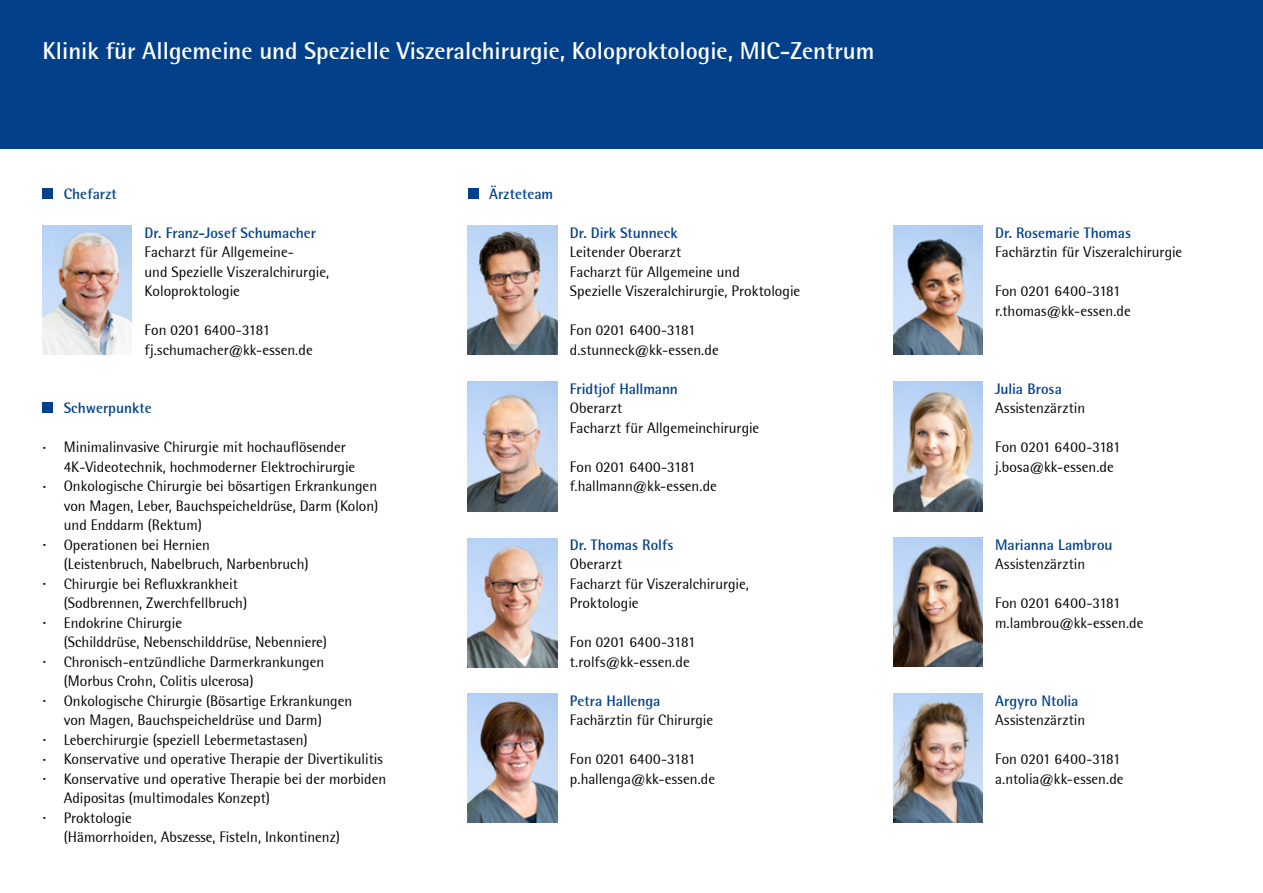
<style>
.page{position:relative;width:1263px;height:893px;background:#fff}
.page>*{position:absolute;margin:0;border:0;box-sizing:border-box;transform-origin:0 0}
.t1{font:700 24px "Rotis Semi Sans";color:#fff}
.t2{font:15px/19.5px "Rotis Semi Sans";color:#000}
.t3{font:700 15px "Rotis Semi Sans";color:#024189}
.s1{font-size:19.5px}
</style>
<div class="page">
<div style="left:43px;top:188px;width:10px;height:11px;background:#024189"></div>
<div style="left:43px;top:402px;width:10px;height:11px;background:#024189"></div>
<div style="left:468px;top:188px;width:10px;height:11px;background:#024189"></div>
<div style="left:0;top:0;width:1263px;height:149px;background:#024189"></div>
<img style="left:43px;top:225px;width:89px;height:130px">
<img style="left:468px;top:382px;width:89px;height:129px">
<img style="left:468px;top:225px;width:89px;height:130px">
<img style="left:468px;top:538px;width:89px;height:130px">
<img style="left:468px;top:693px;width:89px;height:130px">
<img style="left:893px;top:225px;width:89px;height:130px">
<img style="left:893px;top:537px;width:89px;height:130px">
<img style="left:893px;top:382px;width:89px;height:129px">
<img style="left:893px;top:693px;width:89px;height:130px">
<h1 class="t1" style="left:43px;top:36px;width:833px">Klinik für Allgemeine und Spezielle Viszeralchirurgie, Koloproktologie, MIC-Zentrum</h1>
<p class="t3" style="left:64px;top:184px;width:55px">Chefarzt</p>
<p class="t3" style="left:145px;top:223px;width:173px">Dr. Franz-Josef Schumacher</p>
<p class="t2" style="left:145px;top:242px;width:186px">Facharzt für Allgemeine-<br>und Spezielle Viszeralchirurgie,<br>Koloproktologie</p>
<p class="t2" style="left:145px;top:320px;width:170px">Fon 0201 6400-3181 fj.schumacher@kk-essen.de</p>
<p class="t3" style="left:64px;top:399px;width:89px">Schwerpunkte</p>
<p class="t2" style="left:43px;top:437px;width:305px"><span class="s1">·</span> Minimalinvasive Chirurgie mit hochauflösender</p>
<p class="t2" style="left:64px;top:457px;width:293px">4K-Videotechnik, hochmoderner Elektrochirurgie</p>
<p class="t2" style="left:43px;top:476px;width:336px"><span class="s1">·</span> Onkologische Chirurgie bei bösartigen Erkrankungen</p>
<p class="t2" style="left:64px;top:496px;width:316px">von Magen, Leber, Bauchspeicheldrüse, Darm (Kolon)</p>
<p class="t2" style="left:64px;top:515px;width:140px">und Enddarm (Rektum)</p>
<p class="t2" style="left:43px;top:535px;width:169px"><span class="s1">·</span> Operationen bei Hernien</p>
<p class="t2" style="left:64px;top:554px;width:246px">(Leistenbruch, Nabelbruch, Narbenbruch)</p>
<p class="t2" style="left:43px;top:574px;width:197px"><span class="s1">·</span> Chirurgie bei Refluxkrankheit</p>
<p class="t2" style="left:64px;top:593px;width:185px">(Sodbrennen, Zwerchfellbruch)</p>
<p class="t2" style="left:43px;top:613px;width:141px"><span class="s1">·</span> Endokrine Chirurgie</p>
<p class="t2" style="left:64px;top:632px;width:265px">(Schilddrüse, Nebenschilddrüse, Nebenniere)</p>
<p class="t2" style="left:43px;top:652px;width:283px"><span class="s1">·</span> Chronisch-entzündliche Darmerkrankungen</p>
<p class="t2" style="left:64px;top:671px;width:191px">(Morbus Crohn, Colitis ulcerosa)</p>
<p class="t2" style="left:43px;top:691px;width:311px"><span class="s1">·</span> Onkologische Chirurgie (Bösartige Erkrankungen</p>
<p class="t2" style="left:64px;top:710px;width:260px">von Magen, Bauchspeicheldrüse und Darm)</p>
<p class="t2" style="left:43px;top:730px;width:267px"><span class="s1">·</span> Leberchirurgie (speziell Lebermetastasen)</p>
<p class="t2" style="left:43px;top:749px;width:342px"><span class="s1">·</span> Konservative und operative Therapie der Divertikulitis</p>
<p class="t2" style="left:43px;top:769px;width:345px"><span class="s1">·</span> Konservative und operative Therapie bei der morbiden</p>
<p class="t2" style="left:64px;top:788px;width:208px">Adipositas (multimodales Konzept)</p>
<p class="t2" style="left:43px;top:808px;width:91px"><span class="s1">·</span> Proktologie</p>
<p class="t2" style="left:64px;top:827px;width:278px">(Hämorrhoiden, Abszesse, Fisteln, Inkontinenz)</p>
<p class="t3" style="left:489px;top:184px;width:66px">Ärzteteam</p>
<p class="t3" style="left:570px;top:223px;width:109px">Dr. Dirk Stunneck</p>
<p class="t2" style="left:570px;top:242px;width:232px">Leitender Oberarzt<br>Facharzt für Allgemeine und<br>Spezielle Viszeralchirurgie, Proktologie</p>
<p class="t2" style="left:570px;top:320px;width:150px">Fon 0201 6400-3181 d.stunneck@kk-essen.de</p>
<p class="t3" style="left:570px;top:379px;width:110px">Fridtjof Hallmann</p>
<p class="t2" style="left:570px;top:398px;width:191px">Oberarzt<br>Facharzt für Allgemeinchirurgie</p>
<p class="t2" style="left:570px;top:457px;width:149px">Fon 0201 6400-3181 f.hallmann@kk-essen.de</p>
<p class="t3" style="left:570px;top:535px;width:105px">Dr. Thomas Rolfs</p>
<p class="t2" style="left:570px;top:554px;width:181px">Oberarzt<br>Facharzt für Viszeralchirurgie,<br>Proktologie</p>
<p class="t2" style="left:570px;top:632px;width:127px">Fon 0201 6400-3181 t.rolfs@kk-essen.de</p>
<p class="t3" style="left:570px;top:691px;width:92px">Petra Hallenga</p>
<p class="t2" style="left:570px;top:710px;width:145px">Fachärztin für Chirurgie</p>
<p class="t2" style="left:570px;top:749px;width:147px">Fon 0201 6400-3181 p.hallenga@kk-essen.de</p>
<p class="t3" style="left:995px;top:223px;width:138px">Dr. Rosemarie Thomas</p>
<p class="t2" style="left:995px;top:242px;width:189px">Fachärztin für Viszeralchirurgie</p>
<p class="t2" style="left:995px;top:281px;width:137px">Fon 0201 6400-3181 r.thomas@kk-essen.de</p>
<p class="t3" style="left:995px;top:379px;width:68px">Julia Brosa</p>
<p class="t2" style="left:995px;top:398px;width:92px">Assistenzärztin</p>
<p class="t2" style="left:995px;top:437px;width:127px">Fon 0201 6400-3181 j.bosa@kk-essen.de</p>
<p class="t3" style="left:995px;top:535px;width:119px">Marianna Lambrou</p>
<p class="t2" style="left:995px;top:554px;width:92px">Assistenzärztin</p>
<p class="t2" style="left:995px;top:593px;width:150px">Fon 0201 6400-3181 m.lambrou@kk-essen.de</p>
<p class="t3" style="left:995px;top:691px;width:85px">Argyro Ntolia</p>
<p class="t2" style="left:995px;top:710px;width:92px">Assistenzärztin</p>
<p class="t2" style="left:995px;top:749px;width:130px">Fon 0201 6400-3181 a.ntolia@kk-essen.de</p>
</div>
